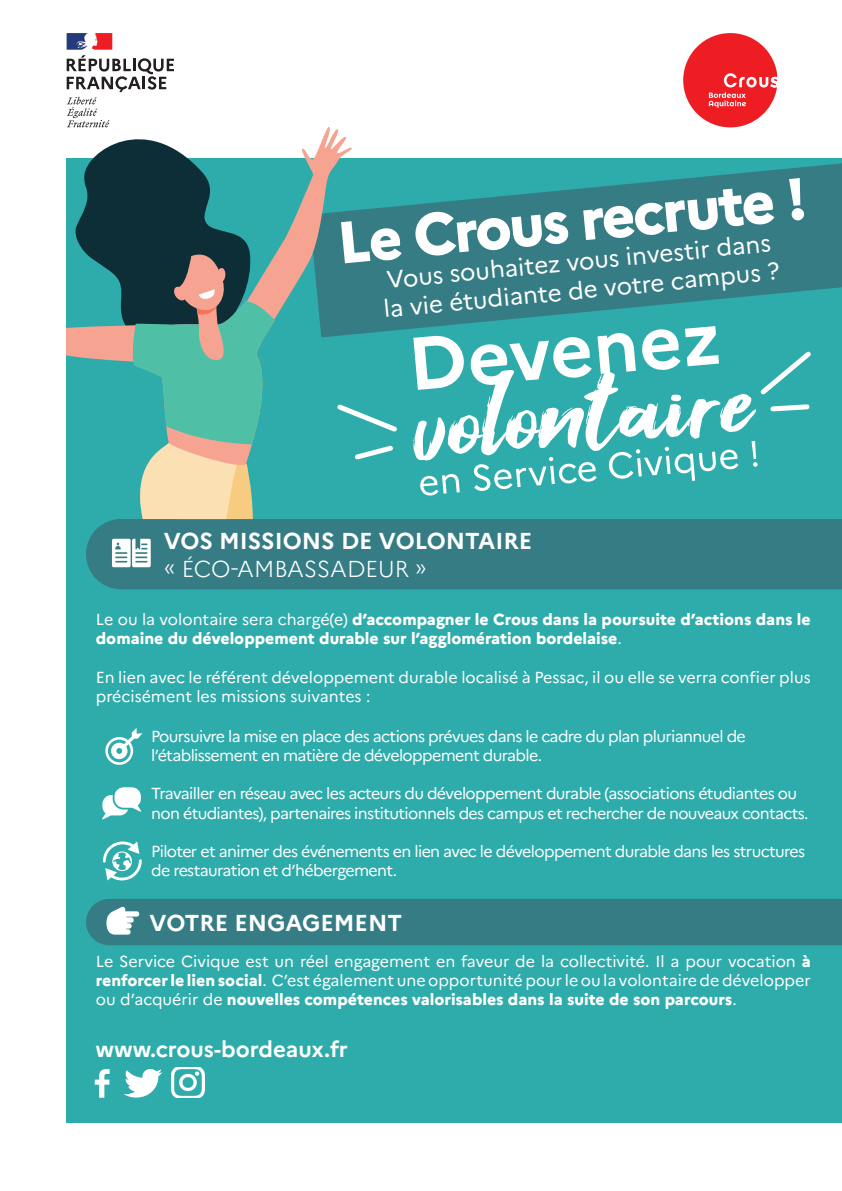
<style>
.page{position:relative;width:842px;height:1191px;background:#fff}
.page>*{position:absolute;margin:0;border:0;box-sizing:border-box;transform-origin:0 0}
.t1{font:800 59px "Marianne";color:#fff}
.t2{font:24px "Marianne";color:#fff}
.t3{font:700 23px "Marianne";color:#fff}
.t4{font:300 23px "Marianne";letter-spacing:-.005em;color:#fff}
.t5{font:700 22.3px "Marianne";color:#fff}
.t6{font:16px/19.2px "Marianne";letter-spacing:-.04em;color:#fff}
.t7{font:800 16px/19.2px "Marianne";color:#fff}
.t8{font:16px/19.2px "Marianne";color:#fff}
.s1{font-weight:400}
.s2{font-weight:800}
</style>
<div class="page">
<div style="left:67px;top:159px;width:775px;height:964px;background:#2eacab"></div>
<div style="left:86px;top:519px;width:756px;height:70px;background:#367c85"></div>
<svg style="left:95px;top:1069px;width:15px;height:28px"></svg>
<svg style="left:124px;top:1069px;width:38px;height:28px"></svg>
<img style="left:172px;top:1067px;width:32px;height:30px">
<div style="left:86px;top:899px;width:756px;height:46px;background:#367c85"></div>
<svg style="left:112px;top:539px;width:39px;height:28px"></svg>
<svg style="left:102px;top:787px;width:39px;height:32px"></svg>
<svg style="left:103px;top:841px;width:39px;height:39px"></svg>
<svg style="left:401px;top:163px;width:441px;height:167px;fill:#367c85"></svg>
<svg style="left:413px;top:326px;width:402px;height:170px"></svg>
<svg style="left:105px;top:728px;width:37px;height:37px"></svg>
<svg style="left:66px;top:33px;width:335px;height:486px"></svg>
<svg style="left:684px;top:33px;width:93px;height:94px"></svg>
<p class="t1" style="left:334px;top:205px;width:473px;rotate:-5deg">Le Crous recrute !</p>
<p class="t2" style="left:385px;top:267px;width:387px;rotate:-6deg">Vous souhaitez vous investir dans</p>
<p class="t2" style="left:382px;top:296px;width:399px;rotate:-6deg">la vie étudiante de votre campus ?</p>
<p class="t3" style="left:164px;top:527px;width:370px">VOS MISSIONS DE VOLONTAIRE</p>
<p class="t4" style="left:164px;top:554px;width:265px">« ÉCO-AMBASSADEUR »</p>
<p class="t7" style="left:96px;top:610px;width:716px"><span class="s1">Le ou la volontaire sera chargé(e)</span> d’accompagner le Crous dans la poursuite d’actions dans le domaine du développement durable sur l’agglomération bordelaise<span class="s1">.</span></p>
<p class="t8" style="left:96px;top:667px;width:716px">En lien avec le référent développement durable localisé à Pessac, il ou elle se verra confier plus précisément les missions suivantes :</p>
<p class="t6" style="left:151px;top:726px;width:596px">Poursuivre la mise en place des actions prévues dans le cadre du plan pluriannuel de l’établissement en matière de développement durable.</p>
<p class="t6" style="left:151px;top:784px;width:659px">Travailler en réseau avec les acteurs du développement durable (associations étudiantes ou non étudiantes), partenaires institutionnels des campus et rechercher de nouveaux contacts.</p>
<p class="t6" style="left:151px;top:841px;width:655px">Piloter et animer des événements en lien avec le développement durable dans les structures de restauration et d’hébergement.</p>
<p class="t3" style="left:150px;top:909px;width:254px">VOTRE ENGAGEMENT</p>
<p class="t6" style="left:96px;top:951px;width:716px;text-align:justify">Le Service Civique est un réel engagement en faveur de la collectivité. Il a pour vocation <span class="s2">à renforcer le lien social</span>. C’est également une opportunité pour le ou la volontaire de développer ou d’acquérir de <span class="s2">nouvelles compétences valorisables dans la suite de son parcours</span>.</p>
<p class="t5" style="left:95px;top:1035px;width:254px">www.crous-bordeaux.fr</p>
</div>
